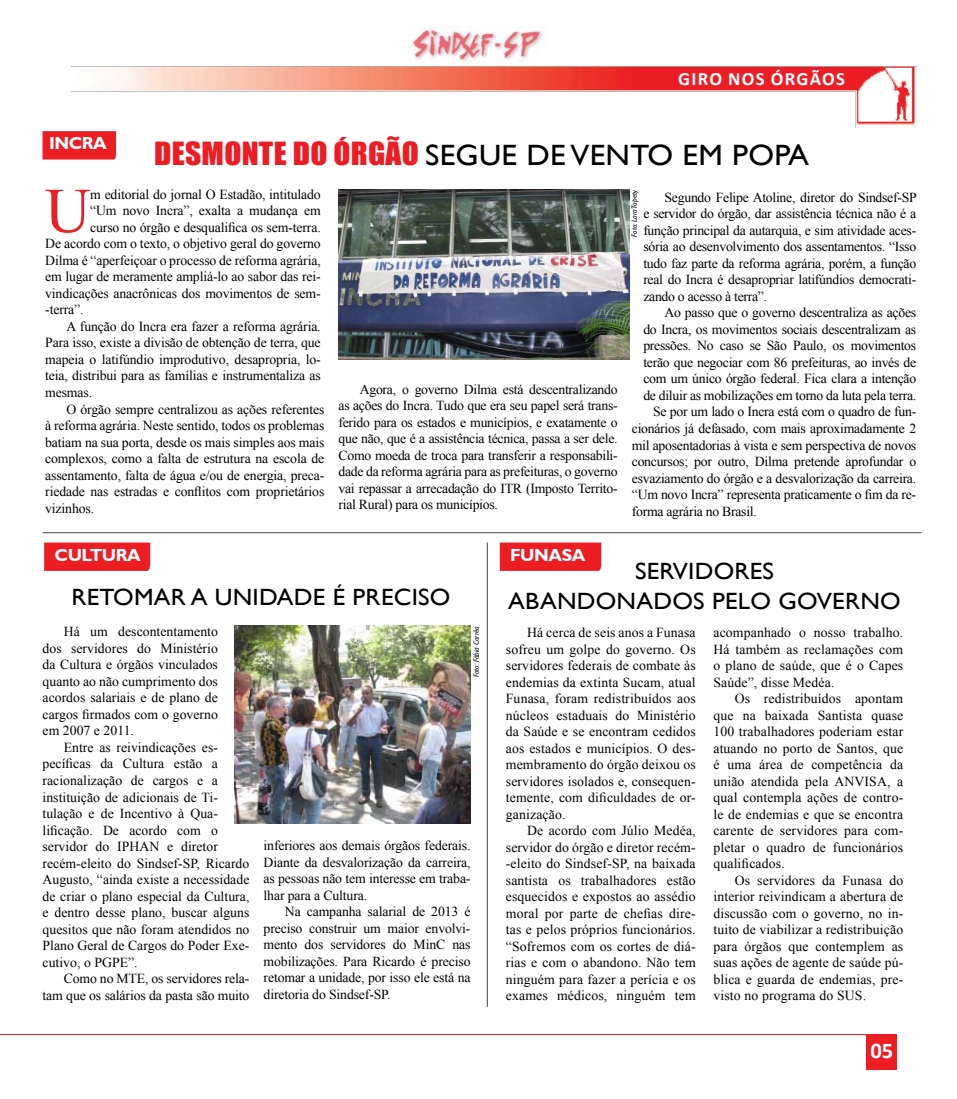
<style>
.page{position:relative;width:957px;height:1099px;background:#fff}
.page>*{position:absolute;margin:0;border:0;box-sizing:border-box;transform-origin:0 0}
.t1{font:63.62px "Times New Roman";color:#ed1d24}
.t2{font:29.38px "Impact";letter-spacing:.01em;color:#ed1d24;scale:1.06 1}
.t3{font:29.38px "Gill Sans";color:#000;scale:1.06 1}
.t4{font:23.5px "Gill Sans";color:#000;scale:1.06 1}
.t5{font:700 22.5px "Calibri";color:#fff}
.t6{font:700 18.75px "Calibri";letter-spacing:.07em;color:#fff}
.t7{font:700 17.5px "Gill Sans";letter-spacing:-.025em;color:#fff}
.t8{font:13.75px/16.5px "Times New Roman";letter-spacing:-.01em;color:#000;text-align:justify}
.t9{font:italic 7.5px "Gill Sans";color:#000}
.s1{font-family:"Gill Sans";color:#000}
</style>
<div class="page">
<img style="left:71px;top:66px;width:846px;height:62px">
<img style="left:411px;top:28px;width:132px;height:38px">
<hr style="left:0;top:1034px;width:897px;height:1px;background:#ed1d24">
<div style="left:867px;top:1034px;width:30px;height:35px;background:#ed1d24"></div>
<svg style="left:150px;top:79px;width:667px;height:49px"></svg>
<div style="left:43px;top:131px;width:73px;height:28px;background:#ed1d24"></div>
<svg style="left:500px;top:542px;width:102px;height:29px;background:#ed232a"></svg>
<svg style="left:44px;top:542px;width:106px;height:29px;background:#ed2229"></svg>
<img style="left:234px;top:625px;width:236px;height:198px">
<hr style="left:43px;top:532px;width:878px;height:1px;background:#000">
<hr style="left:487px;top:542px;width:1px;height:464px;background:#000">
<img style="left:339px;top:189px;width:290px;height:170px">
<p class="t7" style="left:49px;top:133px;width:59px">INCRA</p>
<h3 class="t6" style="left:678px;top:67px;width:168px">GIRO NOS ÓRGÃOS</h3>
<h2 class="t2" style="left:154px;top:131px;width:274px">DESMONTE DO ÓRGÃO <span class="s1">SEGUE</span></h2>
<h2 class="t3" style="left:526px;top:138px;width:62px">DE VENTO</h2>
<h2 class="t3" style="left:682px;top:138px;width:82px">EM POPA</h2>
<h1 class="t1" style="left:45px;top:168px;width:47px">U</h1>
<p class="t8" style="left:90px;top:186px;width:232px">m editorial do jornal O Estadão, intitulado</p>
<p class="t8" style="left:90px;top:202px;width:232px">“Um novo Incra”, exalta a mudança em</p>
<p class="t8" style="left:90px;top:219px;width:232px">curso no órgão e desqualifica os sem-terra.</p>
<p class="t8" style="left:45px;top:235px;width:277px">De acordo com o texto, o objetivo geral do governo</p>
<p class="t8" style="left:45px;top:252px;width:277px">Dilma é “aperfeiçoar o processo de reforma agrária,</p>
<p class="t8" style="left:45px;top:268px;width:277px">em lugar de meramente ampliá-lo ao sabor das rei-</p>
<p class="t8" style="left:45px;top:285px;width:277px">vindicações anacrônicas dos movimentos de sem-</p>
<p class="t8" style="left:45px;top:301px;width:40px">-terra”.</p>
<p class="t8" style="left:66px;top:318px;width:256px">A função do Incra era fazer a reforma agrária.</p>
<p class="t8" style="left:45px;top:334px;width:277px">Para isso, existe a divisão de obtenção de terra, que</p>
<p class="t8" style="left:45px;top:351px;width:277px">mapeia o latifúndio improdutivo, desapropria, lo-</p>
<p class="t8" style="left:45px;top:367px;width:277px">teia, distribui para as famílias e instrumentaliza as</p>
<p class="t8" style="left:45px;top:384px;width:48px">mesmas.</p>
<p class="t8" style="left:66px;top:400px;width:259px">O órgão sempre centralizou as ações referentes</p>
<p class="t8" style="left:45px;top:417px;width:281px">à reforma agrária. Neste sentido, todos os problemas</p>
<p class="t8" style="left:45px;top:433px;width:281px">batiam na sua porta, desde os mais simples aos mais</p>
<p class="t8" style="left:45px;top:450px;width:281px">complexos, como a falta de estrutura na escola de</p>
<p class="t8" style="left:45px;top:466px;width:281px">assentamento, falta de água e/ou de energia, preca-</p>
<p class="t8" style="left:45px;top:483px;width:281px">riedade nas estradas e conflitos com proprietários</p>
<p class="t8" style="left:45px;top:499px;width:50px">vizinhos.</p>
<p class="t7" style="left:55px;top:544px;width:88px">CULTURA</p>
<p class="t8" style="left:338px;top:380px;width:281px;text-indent:21px">Agora, o governo Dilma está descentralizando as ações do Incra. Tudo que era seu papel será trans&shy;ferido para os estados e municípios, e exatamente o que não, que é a assistência técnica, passa a ser dele.<br>Como moeda de troca para transferir a responsabili&shy;dade da reforma agrária para as prefeituras, o governo vai repassar a arrecadação do ITR (Imposto Territo&shy;rial Rural) para os municípios.</p>
<p class="t7" style="left:510px;top:544px;width:77px">FUNASA</p>
<p class="t9" style="left:630px;top:236px;width:48px;rotate:-90deg">Foto: Lara Tapety</p>
<p class="t8" style="left:643px;top:189px;width:275px;text-indent:21px">Segundo Felipe Atoline, diretor do Sindsef-SP e servidor do órgão, dar assistência técnica não é a função principal da autarquia, e sim atividade aces&shy;sória ao desenvolvimento dos assentamentos. “Isso tudo faz parte da reforma agrária, porém, a função real do Incra é desapropriar latifúndios democrati&shy;zando o acesso à terra”.</p>
<p class="t8" style="left:664px;top:304px;width:253px">Ao passo que o governo descentraliza as ações</p>
<p class="t8" style="left:643px;top:321px;width:274px">do Incra, os movimentos sociais descentralizam as</p>
<p class="t8" style="left:643px;top:337px;width:274px">pressões. No caso se São Paulo, os movimentos</p>
<p class="t8" style="left:643px;top:354px;width:274px">terão que negociar com 86 prefeituras, ao invés de</p>
<p class="t8" style="left:643px;top:370px;width:274px">com um único órgão federal. Fica clara a intenção</p>
<p class="t8" style="left:643px;top:387px;width:274px">de diluir as mobilizações em torno da luta pela terra.</p>
<p class="t8" style="left:653px;top:403px;width:265px">Se por um lado o Incra está com o quadro de fun-</p>
<p class="t8" style="left:632px;top:420px;width:286px">cionários já defasado, com mais aproximadamente 2</p>
<p class="t8" style="left:632px;top:436px;width:286px">mil aposentadorias à vista e sem perspectiva de novos</p>
<p class="t8" style="left:632px;top:453px;width:286px">concursos; por outro, Dilma pretende aprofundar o</p>
<p class="t8" style="left:632px;top:469px;width:286px">esvaziamento do órgão e a desvalorização da carreira.</p>
<p class="t8" style="left:632px;top:486px;width:286px">“Um novo Incra” representa praticamente o fim da re-</p>
<p class="t8" style="left:632px;top:502px;width:127px">forma agrária no Brasil.</p>
<h3 class="t4" style="left:71px;top:583px;width:31px">RETOMAR</h3>
<h3 class="t4" style="left:191px;top:583px;width:39px">A UNIDADE</h3>
<h3 class="t4" style="left:333px;top:583px;width:33px">É PRECISO</h3>
<p class="t8" style="left:43px;top:623px;width:177px;text-indent:21px">Há um descontentamento dos servidores do Ministério da Cultura e órgãos vinculados quanto ao não cumprimento dos acordos salariais e de plano de cargos firmados com o governo em 2007 e 2011.</p>
<p class="t8" style="left:43px;top:739px;width:208px;text-align:left;text-indent:21px">Entre as reivindicações es&shy;pecíficas da Cultura estão a racionalização de cargos e a instituição de adicionais de Ti&shy;tulação e de Incentivo à Qua&shy;lificação. De acordo com o servidor do IPHAN e diretor recém-eleito do Sindsef-SP, Ricardo<br>Augusto, “ainda existe a necessidade de criar o plano especial da Cultura, e dentro desse plano, buscar alguns quesitos que não foram atendidos no<br>Plano Geral de Cargos do Poder Exe&shy;cutivo, o PGPE”.</p>
<p class="t8" style="left:43px;top:970px;width:208px;text-align:right">Como no MTE, os servidores rela&shy;tam que os salários da pasta são muito</p>
<p class="t9" style="left:472px;top:677px;width:52px;rotate:-90deg">Foto: Fábia Corrêa</p>
<p class="t8" style="left:264px;top:837px;width:208px">inferiores aos demais órgãos federais.<br>Diante da desvalorização da carreira, as pessoas não tem interesse em traba&shy;lhar para a Cultura.</p>
<p class="t8" style="left:264px;top:903px;width:208px;text-indent:21px">Na campanha salarial de 2013 é preciso construir um maior envolvi&shy;mento dos servidores do MinC nas mobilizações. Para Ricardo é preciso retomar a unidade, por isso ele está na diretoria do Sindsef-SP.</p>
<h3 class="t4" style="left:635px;top:557px;width:26px">SERVIDORES</h3>
<h3 class="t4" style="left:508px;top:587px;width:18px">ABANDONADOS</h3>
<h3 class="t4" style="left:712px;top:587px;width:15px">PELO</h3>
<h3 class="t4" style="left:778px;top:587px;width:18px">GOVERNO</h3>
<p class="t8" style="left:506px;top:624px;width:191px;text-indent:21px">Há cerca de seis anos a Funasa sofreu um golpe do governo. Os servidores federais de combate às endemias da extinta Sucam, atual Funasa, foram redistribuídos aos núcleos estaduais do Ministério da Saúde e se encontram cedidos aos estados e municípios. O des&shy;membramento do órgão deixou os servidores isolados e, consequen&shy;temente, com dificuldades de or&shy;ganização.</p>
<p class="t8" style="left:506px;top:822px;width:191px;text-indent:21px">De acordo com Júlio Medéa, servidor do órgão e diretor recém--eleito do Sindsef-SP, na baixada santista os trabalhadores estão esquecidos e expostos ao assédio moral por parte de chefias dire&shy;tas e pelos próprios funcionários. “Sofremos com os cortes de diá&shy;rias e com o abandono. Não tem ninguém para fazer a perícia e os exames médicos, ninguém tem</p>
<p class="t8" style="left:713px;top:624px;width:191px">acompanhado o nosso trabalho.<br>Há também as reclamações com o plano de saúde, que é o Capes Saúde”, disse Medéa.</p>
<p class="t8" style="left:713px;top:690px;width:191px;text-indent:21px">Os redistribuídos apontam que na baixada Santista quase 100 trabalhadores poderiam estar atuando no porto de Santos, que é uma área de competência da união atendida pela ANVISA, a qual contempla ações de contro&shy;le de endemias e que se encontra carente de servidores para com&shy;pletar o quadro de funcionários qualificados.</p>
<p class="t8" style="left:713px;top:871px;width:191px;text-indent:21px">Os servidores da Funasa do interior reivindicam a abertura de discussão com o governo, no in&shy;tuito de viabilizar a redistribuição para órgãos que contemplem as suas ações de agente de saúde pú&shy;blica e guarda de endemias, pre&shy;visto no programa do SUS.</p>
<h3 class="t5" style="left:870px;top:1036px;width:24px">05</h3>
</div>
